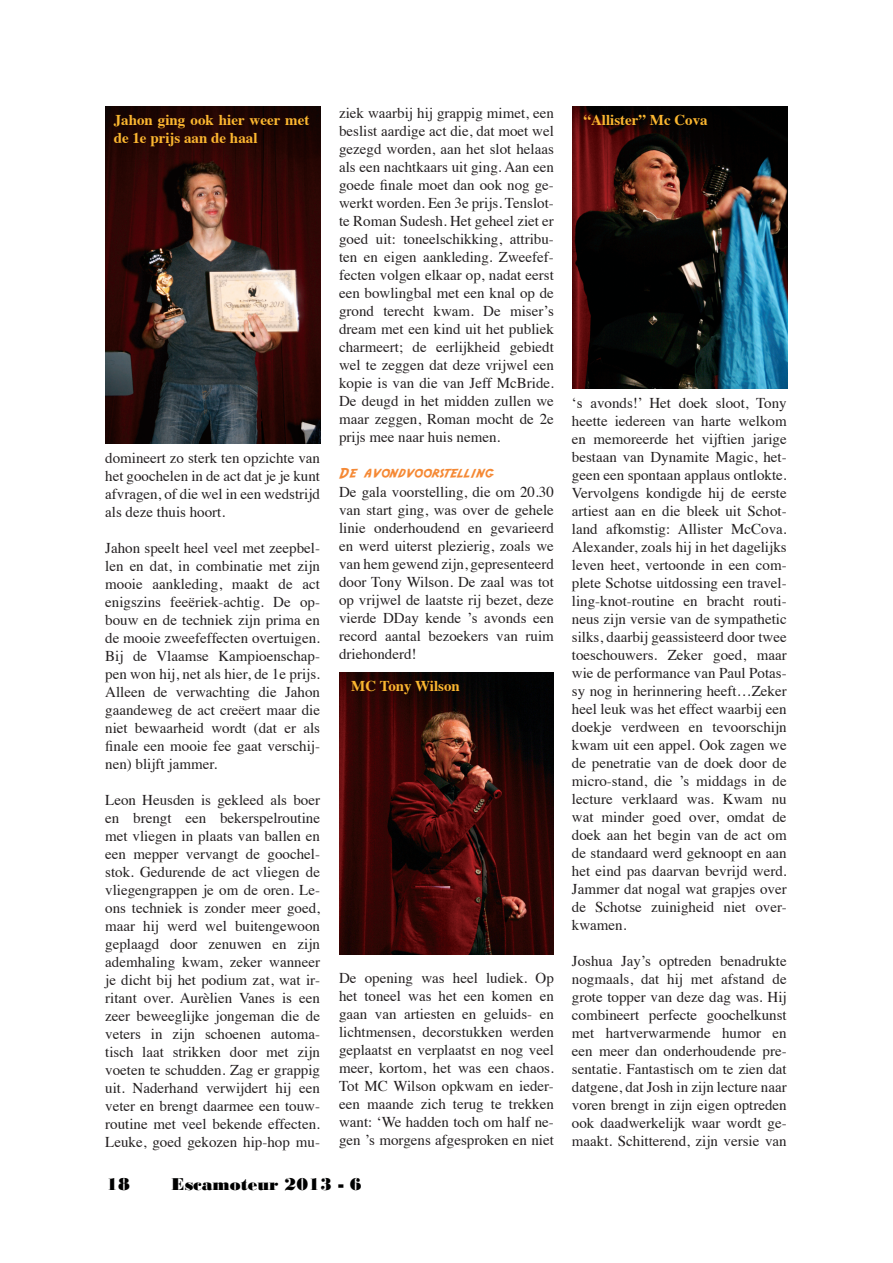
<style>
.page{position:relative;width:893px;height:1263px;background:#fff}
.page>*{position:absolute;margin:0;border:0;box-sizing:border-box;transform-origin:0 0}
.t1{font:18px "Bodoni MT Black";color:#000101}
.t2{font:16.5px "Adventure";color:#f58935}
.t3{font:15px/18px "Times";color:#231f20;text-align:justify}
.t4{font:700 15px/18px "Times";color:#fcb730}
</style>
<div class="page">
<img style="left:105px;top:106px;width:215px;height:337px">
<img style="left:339px;top:673px;width:215px;height:282px">
<img style="left:573px;top:106px;width:215px;height:282px">
<p class="t4" style="left:114px;top:110px;width:197px">Jahon ging ook hier weer met de 1e prijs aan de haal</p>
<p class="t3" style="left:105px;top:448px;width:216px">domineert zo sterk ten opzichte van het goochelen in de act dat je je kunt afvragen, of die wel in een wedstrijd als deze thuis hoort.</p>
<p class="t3" style="left:105px;top:538px;width:216px">Jahon speelt heel veel met zeepbel&shy;len en dat, in combinatie met zijn mooie aankleding, maakt de act enigszins feeëriek-achtig. De op&shy;bouw en de techniek zijn prima en de mooie zweefeffecten overtuigen.<br>Bij de Vlaamse Kampioenschap&shy;pen won hij, net als hier, de 1e prijs.<br>Alleen de verwachting die Jahon gaandeweg de act creëert maar die niet bewaarheid wordt (dat er als finale een mooie fee gaat verschij&shy;nen) blijft jammer.</p>
<p class="t3" style="left:105px;top:790px;width:216px">Leon Heusden is gekleed als boer en brengt een bekerspelroutine met vliegen in plaats van ballen en een mepper vervangt de goochel&shy;stok. Gedurende de act vliegen de vliegengrappen je om de oren. Le&shy;ons techniek is zonder meer goed, maar hij werd wel buitengewoon geplaagd door zenuwen en zijn ademhaling kwam, zeker wanneer je dicht bij het podium zat, wat ir&shy;ritant over. Aurèlien Vanes is een zeer beweeglijke jongeman die de veters in zijn schoenen automa&shy;tisch laat strikken door met zijn voeten te schudden. Zag er grappig uit. Naderhand verwijdert hij een veter en brengt daarmee een touw&shy;routine met veel bekende effecten.<br>Leuke, goed gekozen hip-hop mu-</p>
<p class="t3" style="left:339px;top:102px;width:216px">ziek waarbij hij grappig mimet, een beslist aardige act die, dat moet wel gezegd worden, aan het slot helaas als een nachtkaars uit ging. Aan een goede finale moet dan ook nog ge&shy;werkt worden. Een 3e prijs. Tenslot&shy;te Roman Sudesh. Het geheel ziet er goed uit: toneelschikking, attribu&shy;ten en eigen aankleding. Zweefef&shy;fecten volgen elkaar op, nadat eerst een bowlingbal met een knal op de grond terecht kwam. De miser’s dream met een kind uit het publiek charmeert; de eerlijkheid gebiedt wel te zeggen dat deze vrijwel een kopie is van die van Jeff McBride.<br>De deugd in het midden zullen we maar zeggen, Roman mocht de 2e prijs mee naar huis nemen.</p>
<p class="t2" style="left:339px;top:467px;width:155px">De avondvoorstelling</p>
<p class="t3" style="left:339px;top:482px;width:216px">De gala voorstelling, die om 20.30 van start ging, was over de gehele linie onderhoudend en gevarieerd en werd uiterst plezierig, zoals we van hem gewend zijn, gepresenteerd door Tony Wilson. De zaal was tot op vrijwel de laatste rij bezet, deze vierde DDay kende ’s avonds een record aantal bezoekers van ruim driehonderd!</p>
<p class="t4" style="left:351px;top:675px;width:110px">MC Tony Wilson</p>
<p class="t3" style="left:339px;top:968px;width:216px">De opening was heel ludiek. Op het toneel was het een komen en gaan van artiesten en geluids- en lichtmensen, decorstukken werden geplaatst en verplaatst en nog veel meer, kortom, het was een chaos.<br>Tot MC Wilson opkwam en ieder&shy;een maande zich terug te trekken want: ‘We hadden toch om half ne&shy;gen ’s morgens afgesproken en niet</p>
<p class="t1" style="left:106px;top:1174px;width:25px">18</p>
<p class="t1" style="left:171px;top:1174px;width:192px">Escamoteur 2013 - 6</p>
<p class="t4" style="left:584px;top:110px;width:126px">“Allister” Mc Cova</p>
<p class="t3" style="left:572px;top:393px;width:216px">‘s avonds!’ Het doek sloot, Tony heette iedereen van harte welkom en memoreerde het vijftien jarige bestaan van Dynamite Magic, het&shy;geen een spontaan applaus ontlokte.<br>Vervolgens kondigde hij de eerste artiest aan en die bleek uit Schot&shy;land afkomstig: Allister McCova.<br>Alexander, zoals hij in het dagelijks leven heet, vertoonde in een com&shy;plete Schotse uitdossing een travel&shy;ling-knot-routine en bracht routi&shy;neus zijn versie van de sympathetic silks, daarbij geassisteerd door twee toeschouwers. Zeker goed, maar wie de performance van Paul Potas&shy;sy nog in herinnering heeft…Zeker heel leuk was het effect waarbij een doekje verdween en tevoorschijn kwam uit een appel. Ook zagen we de penetratie van de doek door de micro-stand, die ’s middags in de lecture verklaard was. Kwam nu wat minder goed over, omdat de doek aan het begin van de act om de standaard werd geknoopt en aan het eind pas daarvan bevrijd werd.<br>Jammer dat nogal wat grapjes over de Schotse zuinigheid niet over&shy;kwamen.</p>
<p class="t3" style="left:572px;top:951px;width:216px">Joshua Jay’s optreden benadrukte nogmaals, dat hij met afstand de grote topper van deze dag was. Hij combineert perfecte goochelkunst met hartverwarmende humor en een meer dan onderhoudende pre&shy;sentatie. Fantastisch om te zien dat datgene, dat Josh in zijn lecture naar voren brengt in zijn eigen optreden ook daadwerkelijk waar wordt ge&shy;maakt. Schitterend, zijn versie van</p>
</div>
